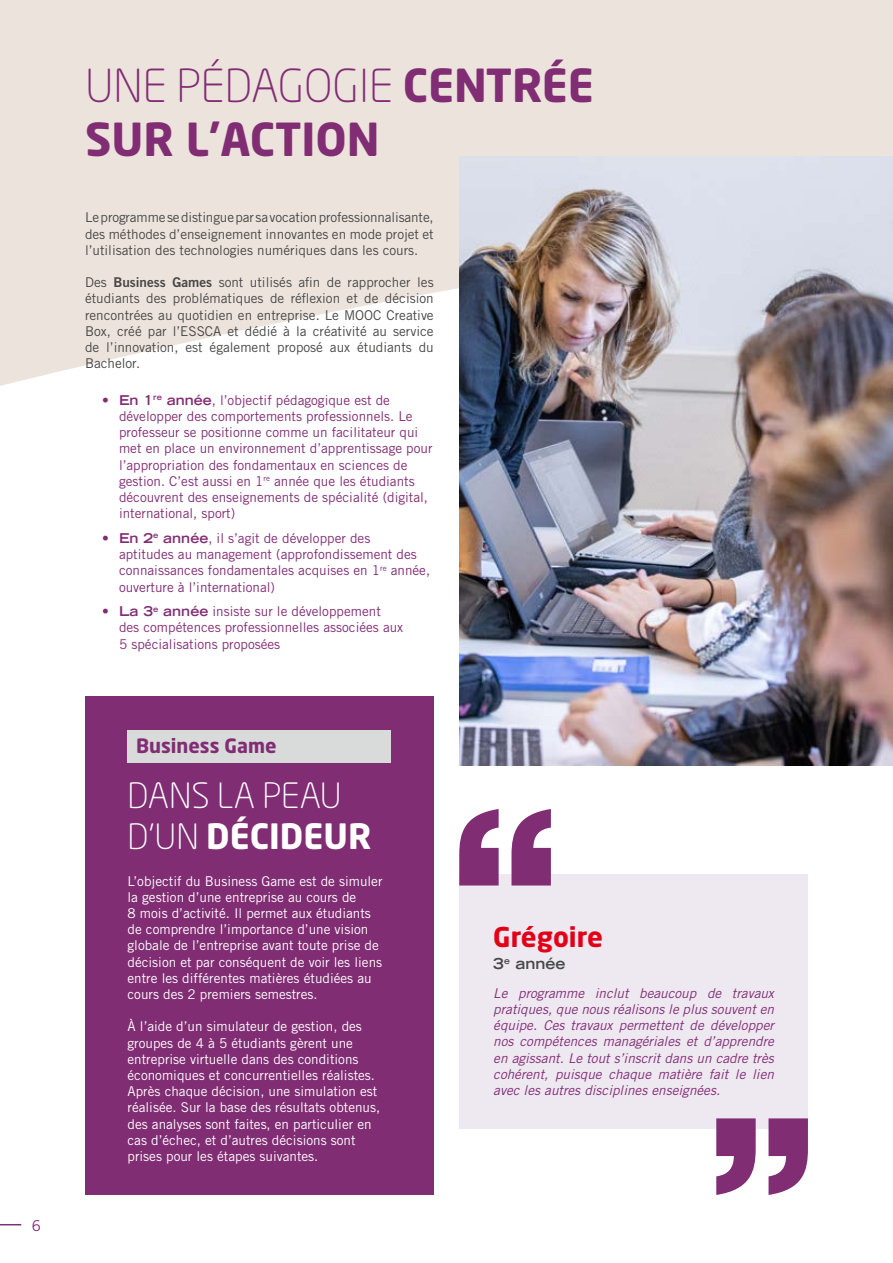
<style>
.page{position:relative;width:893px;height:1263px;background:#ece3dc}
.page>*{position:absolute;margin:0;border:0;box-sizing:border-box;transform-origin:0 0}
.t1{font:700 45px/54px "Neo Sans Std";color:#812d74}
.t2{font:300 34.5px/41.4px "Neo Sans Std";color:#fff}
.t3{font:700 27px "Neo Sans Std";color:#e30017}
.t4{font:700 19.5px "Neo Sans Std";color:#812d74}
.t5{font:700 expanded 15px "Trade Gothic LT Std";color:#474746}
.t6{font:15px "Trade Gothic LT Std";color:#812d74}
.t7{font:13.5px/16.2px "Trade Gothic LT Std";color:#fff}
.t8{font:13.5px/16.2px "Trade Gothic LT Std";color:#812d74}
.t9{font:13.5px/16.2px "Trade Gothic LT Std";color:#474746;text-align:justify}
.t10{font:italic 13.5px/16.2px "Trade Gothic LT Std";color:#812d74;text-align:justify}
.s1{font-weight:300}
.s2{font-family:"Trade Gothic LT Std Bd 2"}
.s3{font-weight:700;font-stretch:expanded}
.s4{font-weight:700}
</style>
<div class="page">
<div style="left:0;top:288px;width:893px;height:975px;background:#fff"></div>
<img style="left:459px;top:156px;width:434px;height:609px">
<div style="left:85px;top:696px;width:349px;height:499px;background:#812d74"></div>
<div style="left:128px;top:730px;width:263px;height:32px;background:#d9dada"></div>
<div style="left:459px;top:875px;width:349px;height:254px;background:#eee8f1"></div>
<svg style="left:716px;top:1118px;width:92px;height:77px;background:#a970a1"></svg>
<svg style="left:459px;top:809px;width:92px;height:76px;background:#a970a0"></svg>
<svg style="left:0;top:1224px;width:21px;height:1px"></svg>
<p class="t6" style="left:32px;top:1217px;width:11px">6</p>
<h1 class="t1" style="left:85px;top:58px;width:510px"><span class="s1">UNE PÉDAGOGIE</span> CENTRÉE<br>SUR L’ACTION</h1>
<p class="t9" style="left:85px;top:209px;width:350px">Le programme se distingue par sa vocation professionnalisante, des méthodes d’enseignement innovantes en mode projet et l’utilisation des technologies numériques dans les cours.</p>
<p class="t9" style="left:85px;top:274px;width:350px">Des <span class="s2">Business Games</span> sont utilisés afin de rapprocher les étudiants des problématiques de réflexion et de décision rencontrées au quotidien en entreprise. Le MOOC Creative Box, créé par l’ESSCA et dédié à la créativité au service de l’innovation, est également proposé aux étudiants du Bachelor.</p>
<p class="t8" style="left:119px;top:392px;width:315px;text-indent:-17px"><span class="s3">• En 1</span><sup>re</sup> <span class="s3">année</span>, l’objectif pédagogique est de développer des comportements professionnels. Le professeur se positionne comme un facilitateur qui met en place un environnement d’apprentissage pour l’appropriation des fondamentaux en sciences de gestion. C’est aussi en 1<sup>re</sup> année que les étudiants découvrent des enseignements de spécialité (digital, international, sport)</p>
<p class="t8" style="left:119px;top:530px;width:313px;text-indent:-17px"><span class="s3">• En 2</span><sup>e</sup> <span class="s3">année</span>, il s’agit de développer des<br>aptitudes au management (approfondissement des connaissances fondamentales acquises en 1<sup>re</sup> année, ouverture à l’international)</p>
<p class="t8" style="left:119px;top:603px;width:286px;text-indent:-17px"><span class="s3">• La 3</span><sup>e</sup> <span class="s3">année</span> insiste sur le développement des compétences professionnelles associées aux<br>5 spécialisations proposées</p>
<h3 class="t4" style="left:136px;top:734px;width:142px">Business Game</h3>
<h2 class="t2" style="left:128px;top:774px;width:245px">DANS LA PEAU<br>D’UN <span class="s4">DÉCIDEUR</span></h2>
<p class="t7" style="left:128px;top:872px;width:256px">L’objectif du Business Game est de simuler la gestion d’une entreprise au cours de<br>8 mois d’activité. Il permet aux étudiants de comprendre l’importance d’une vision globale de l’entreprise avant toute prise de décision et par conséquent de voir les liens entre les différentes matières étudiées au cours des 2 premiers semestres.</p>
<p class="t7" style="left:128px;top:1018px;width:254px">À l’aide d’un simulateur de gestion, des groupes de 4 à 5 étudiants gèrent une entreprise virtuelle dans des conditions économiques et concurrentielles réalistes.<br>Après chaque décision, une simulation est réalisée. Sur la base des résultats obtenus, des analyses sont faites, en particulier en cas d’échec, et d’autres décisions sont prises pour les étapes suivantes.</p>
<h3 class="t3" style="left:493px;top:919px;width:111px">Grégoire</h3>
<p class="t5" style="left:493px;top:954px;width:74px">3<sup>e</sup> année</p>
<p class="t10" style="left:493px;top:985px;width:282px">Le programme inclut beaucoup de travaux pratiques, que nous réalisons le plus souvent en équipe. Ces travaux permettent de développer nos compétences managériales et d’apprendre en agissant. Le tout s’inscrit dans un cadre très cohérent, puisque chaque matière fait le lien avec les autres disciplines enseignées.</p>
</div>
